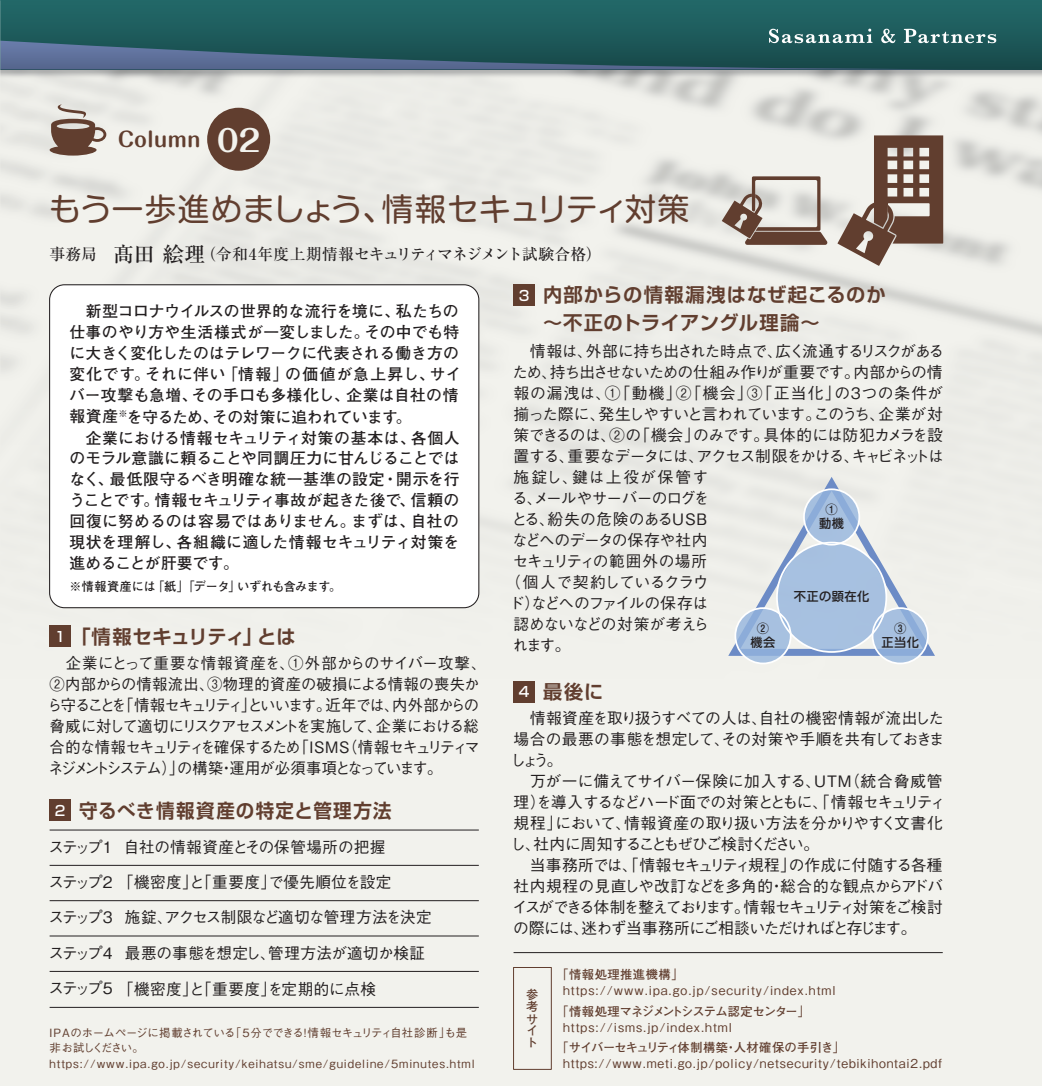
<style>
.page{position:relative;width:1042px;height:1086px;background:#f2f2ed}
.page>*{position:absolute;margin:0;border:0;box-sizing:border-box;transform-origin:0 0}
.t1{font:31.5px "Shin M Go Pro";letter-spacing:-.005em;color:#613e2f}
.t2{font:700 20.47px "Maru Fo Pro";color:#613e2f}
.t3{font:700 19.25px/28px "Shin Go Pr 5 De";letter-spacing:.05em;color:#613e2f}
.t4{font:700 19.25px "Shin Go Pr 5 De";letter-spacing:.07em;color:#613e2f;scale:.96 1}
.t5{font:700 19.25px "Shin Go Pr 5 De";letter-spacing:-.01em;color:#613e2f}
.t6{font:500 15.75px/21px "Gothic BBB Pr 5";letter-spacing:-.05em;color:#231f20}
.t7{font:700 15.75px/21px "Futo Go B101 Pr 5";letter-spacing:.01em;color:#231f20}
.t8{font:500 15.75px "Gothic BBB Pr 5";color:#231f20}
.t9{font:500 15.75px "Ryumin Pr 5";letter-spacing:-.01em;color:#231f20}
.t10{font:500 15.75px "Gothic BBB Pr 5";letter-spacing:-.085em;color:#231f20}
.t11{font:500 15.75px "Gothic BBB Pr 5";letter-spacing:-.08em;color:#231f20}
.t12{font:500 15.75px "Gothic BBB Pr 5";letter-spacing:.05em;color:#231f20}
.t13{font:500 15.75px "Gothic BBB Pr 5";letter-spacing:-.025em;color:#231f20}
.t14{font:500 15.75px "Gothic BBB Pr 5";letter-spacing:.03em;color:#231f20}
.t15{font:500 15.75px "Gothic BBB Pr 5";letter-spacing:.025em;color:#231f20}
.t16{font:500 15.75px "Gothic BBB Pr 5";letter-spacing:.02em;color:#231f20}
.t17{font:500 15.75px "Gothic BBB Pr 5";letter-spacing:-.1em;color:#231f20}
.t18{font:500 15.75px "Gothic BBB Pr 5";letter-spacing:-.03em;color:#231f20}
.t19{font:500 15.75px "Gothic BBB Pr 5";letter-spacing:.07em;color:#231f20}
.t20{font:500 12.25px "Gothic BBB Pr 5";letter-spacing:.065em;color:#613e2f}
.t21{font:700 12.25px "Futo Go B101 Pr 5";letter-spacing:-.065em;color:#613e2f}
.t22{font:700 12.25px "Futo Go B101 Pr 5";letter-spacing:-.025em;color:#231f20}
.t23{font:700 12.25px "Futo Go B101 Pr 5";letter-spacing:-.07em;color:#613e2f}
.t24{font:500 12.25px/14px "Shin M Go Pro";letter-spacing:.03em;color:#231f20;text-align:center}
.t25{font:700 12.25px "Futo Go B101 Pr 5";letter-spacing:.04em;color:#613e2f}
.t26{font:700 12.25px/12.1px "Futo Go B101 Pr 5";letter-spacing:-.025em;color:#613e2f}
.t27{font:500 11.38px/15.8px "Gothic BBB Pr 5";letter-spacing:.08em;color:#613e2f}
.s1{font-size:29.93px;color:#f2f2ed}
.s2{font-size:21px}
.s3{font-family:"Shin Go Pr 5";font-weight:500;font-size:14px;color:#fff}
</style>
<div class="page">
<div style="left:0;top:207px;width:1042px;height:471px;background:#eeeee9"></div>
<img style="left:1px;top:69px;width:1041px;height:69px">
<svg style="left:1px;top:0;width:1041px;height:69px;background:#255d63"></svg>
<svg style="left:769px;top:29px;width:103px;height:14px"></svg>
<svg style="left:881px;top:29px;width:14px;height:14px"></svg>
<svg style="left:904px;top:29px;width:92px;height:14px"></svg>
<svg style="left:0;top:0;width:1px;height:69px"></svg>
<div style="left:207px;top:108px;width:63px;height:63px;background:#613e2f;border-radius:50%"></div>
<svg style="left:50px;top:104px;width:56px;height:52px"></svg>
<div style="left:50px;top:626px;width:21px;height:21px;background:#613e2f"></div>
<div style="left:50px;top:800px;width:21px;height:21px;background:#613e2f"></div>
<div style="left:513px;top:284px;width:22px;height:22px;background:#613e2f"></div>
<div style="left:513px;top:681px;width:22px;height:21px;background:#613e2f"></div>
<hr style="left:513px;top:952px;width:430px;height:1px;background:#231f20">
<div style="left:50px;top:285px;width:429px;height:323px;background:#fff;border-radius:15px"></div>
<div style="left:49px;top:284px;width:430px;height:324px;border:1px solid #231f20;border-radius:15px"></div>
<svg style="left:728px;top:477px;width:207px;height:182px"></svg>
<div style="left:777px;top:543px;width:109px;height:109px;background:#a7c1e0;border-radius:50%"></div>
<svg style="left:804px;top:489px;width:55px;height:56px;background:#a3bddf"></svg>
<svg style="left:872px;top:608px;width:56px;height:55px;background:#a5bedf"></svg>
<svg style="left:735px;top:608px;width:56px;height:55px;background:#a4bedf"></svg>
<div style="left:776px;top:542px;width:111px;height:111px;border:2px solid #fff;border-radius:50%"></div>
<div style="left:803px;top:488px;width:57px;height:58px;border:2px solid #fff;border-radius:50%"></div>
<div style="left:871px;top:607px;width:58px;height:57px;border:2px solid #fff;border-radius:50%"></div>
<div style="left:734px;top:607px;width:57px;height:57px;border:2px solid #fff;border-radius:50%"></div>
<hr style="left:50px;top:865px;width:429px;height:1px;background:#231f20">
<hr style="left:50px;top:830px;width:429px;height:1px;background:#231f20">
<hr style="left:50px;top:900px;width:429px;height:1px;background:#231f20">
<hr style="left:50px;top:936px;width:429px;height:1px;background:#231f20">
<hr style="left:50px;top:971px;width:429px;height:1px;background:#231f20">
<hr style="left:50px;top:1007px;width:429px;height:1px;background:#231f20">
<div style="left:513px;top:967px;width:39px;height:103px;border:1px solid #613e2f"></div>
<svg style="left:722px;top:176px;width:106px;height:69px"></svg>
<svg style="left:837px;top:135px;width:106px;height:131px"></svg>
<p class="t2" style="left:118px;top:123px;width:144px">Column <span class="s1">02</span></p>
<h1 class="t1" style="left:49px;top:184px;width:642px">もう一歩進めましょう、情報セキュリティ対策</h1>
<p class="t9" style="left:50px;top:242px;width:553px">事務局　<span class="s2">髙田 絵理</span>（令和4年度上期情報セキュリティマネジメント試験合格）</p>
<p class="t7" style="left:69px;top:300px;width:393px">　新型コロナウイルスの世界的な流行を境に、私たちの仕事のやり方や生活様式が一変しました。その中でも特に大きく変化したのはテレワークに代表される働き方の変化です。それに伴い「情報」の価値が急上昇し、サイバー攻撃も急増、その手口も多様化し、企業は自社の情報資産<sup>※</sup>を守るため、その対策に追われています。<br>　企業における情報セキュリティ対策の基本は、各個人のモラル意識に頼ることや同調圧力に甘んじることではなく、最低限守るべき明確な統一基準の設定・開示を行うことです。情報セキュリティ事故が起きた後で、信頼の回復に努めるのは容易ではありません。まずは、自社の現状を理解し、各組織に適した情報セキュリティ対策を進めることが肝要です。</p>
<p class="t22" style="left:69px;top:577px;width:273px">※情報資産には「紙」「データ」いずれも含みます。</p>
<p class="t5" style="left:55px;top:621px;width:242px"><span class="s3">1</span> 「情報セキュリティ」とは</p>
<p class="t6" style="left:47px;top:651px;width:441px;text-indent:19px">企業にとって重要な情報資産を、①外部からのサイバー攻撃、②内部からの情報流出、③物理的資産の破損による情報の喪失から守ることを「情報セキュリティ」といいます。近年では、内外部からの脅威に対して適切にリスクアセスメントを実施して、企業における総合的な情報セキュリティを確保するため「ISMS（情報セキュリティマネジメントシステム）」の構築・運用が必須事項となっています。</p>
<p class="t4" style="left:55px;top:794px;width:352px"><span class="s3">2</span> 守るべき情報資産の特定と管理方法</p>
<p class="t8" style="left:48px;top:834px;width:338px">ステップ1 自社の情報資産とその保管場所の把握</p>
<p class="t14" style="left:48px;top:869px;width:344px">ステップ2 「機密度」と「重要度」で優先順位を設定</p>
<p class="t6" style="left:48px;top:905px;width:385px">ステップ3 施錠、アクセス制限など適切な管理方法を決定</p>
<p class="t8" style="left:48px;top:940px;width:378px">ステップ4 最悪の事態を想定し、管理方法が適切か検証</p>
<p class="t15" style="left:48px;top:976px;width:329px">ステップ5 「機密度」と「重要度」を定期的に点検</p>
<p class="t27" style="left:50px;top:1023px;width:427px">IPAのホームページに掲載されている「5分でできる！情報セキュリティ自社診断」も是非お試しください。https://www.ipa.go.jp/security/keihatsu/sme/guideline/5minutes.html</p>
<p class="t3" style="left:543px;top:279px;width:344px;text-indent:-24px"><span class="s3">3</span> 内部からの情報漏洩はなぜ起こるのか～不正のトライアングル理論～</p>
<p class="t6" style="left:513px;top:339px;width:432px">　情報は、外部に持ち出された時点で、広く流通するリスクがある</p>
<p class="t11" style="left:512px;top:360px;width:432px">ため、持ち出させないための仕組み作りが重要です。内部からの情</p>
<p class="t12" style="left:513px;top:381px;width:431px">報の漏洩は、①「動機」②「機会」③「正当化」の3つの条件が</p>
<p class="t6" style="left:513px;top:402px;width:431px">揃った際に、発生しやすいと言われています。このうち、企業が対</p>
<p class="t6" style="left:513px;top:423px;width:431px">策できるのは、②の「機会」のみです。具体的には防犯カメラを設</p>
<p class="t10" style="left:513px;top:444px;width:432px">置する、重要なデータには、アクセス制限をかける、キャビネットは</p>
<p class="t19" style="left:513px;top:465px;width:196px">施錠し、鍵は上役が保管す</p>
<p class="t6" style="left:512px;top:486px;width:199px">る、メールやサーバーのログを</p>
<p class="t16" style="left:511px;top:507px;width:197px">とる、紛失の危険のあるUSB</p>
<p class="t18" style="left:512px;top:527px;width:197px">などへのデータの保存や社内</p>
<p class="t13" style="left:512px;top:548px;width:196px">セキュリティの範囲外の場所</p>
<p class="t13" style="left:505px;top:569px;width:205px">（個人で契約しているクラウ</p>
<p class="t17" style="left:509px;top:590px;width:201px">ド）などへのファイルの保存は</p>
<p class="t6" style="left:513px;top:612px;width:197px">認めないなどの対策が考えら</p>
<p class="t6" style="left:512px;top:633px;width:60px">れます。</p>
<p class="t24" style="left:819px;top:501px;width:26px">①動機</p>
<p class="t24" style="left:794px;top:588px;width:77px">不正の顕在化</p>
<p class="t24" style="left:750px;top:620px;width:26px">②機会</p>
<p class="t24" style="left:881px;top:620px;width:39px">③<br>正当化</p>
<p class="t3" style="left:519px;top:676px;width:86px"><span class="s3">4</span> 最後に</p>
<p class="t6" style="left:510px;top:706px;width:437px">　情報資産を取り扱うすべての人は、自社の機密情報が流出した場合の最悪の事態を想定して、その対策や手順を共有しておきましょう。<br>　万が一に備えてサイバー保険に加入する、UTM（統合脅威管理）を導入するなどハード面での対策とともに、「情報セキュリティ規程」において、情報資産の取り扱い方法を分かりやすく文書化し、社内に周知することもぜひご検討ください。</p>
<p class="t6" style="left:512px;top:853px;width:433px;text-align:justify;text-indent:18px">当事務所では、「情報セキュリティ規程」の作成に付随する各種社内規程の見直しや改訂などを多角的・総合的な観点からアドバイスができる体制を整えております。情報セキュリティ対策をご検討の際には、迷わず当事務所にご相談いただければと存じます。</p>
<p class="t26" style="left:526px;top:987px;width:13px">参考サイト</p>
<p class="t25" style="left:556px;top:965px;width:129px">「情報処理推進機構」</p>
<p class="t20" style="left:563px;top:981px;width:274px">https://www.ipa.go.jp/security/index.html</p>
<p class="t23" style="left:556px;top:1001px;width:255px">「情報処理マネジメントシステム認定センター」</p>
<p class="t20" style="left:563px;top:1017px;width:170px">https://isms.jp/index.html</p>
<p class="t21" style="left:556px;top:1038px;width:290px">「サイバーセキュリティ体制構築・人材確保の手引き」</p>
<p class="t20" style="left:563px;top:1053px;width:380px">https://www.meti.go.jp/policy/netsecurity/tebikihontai2.pdf</p>
</div>
